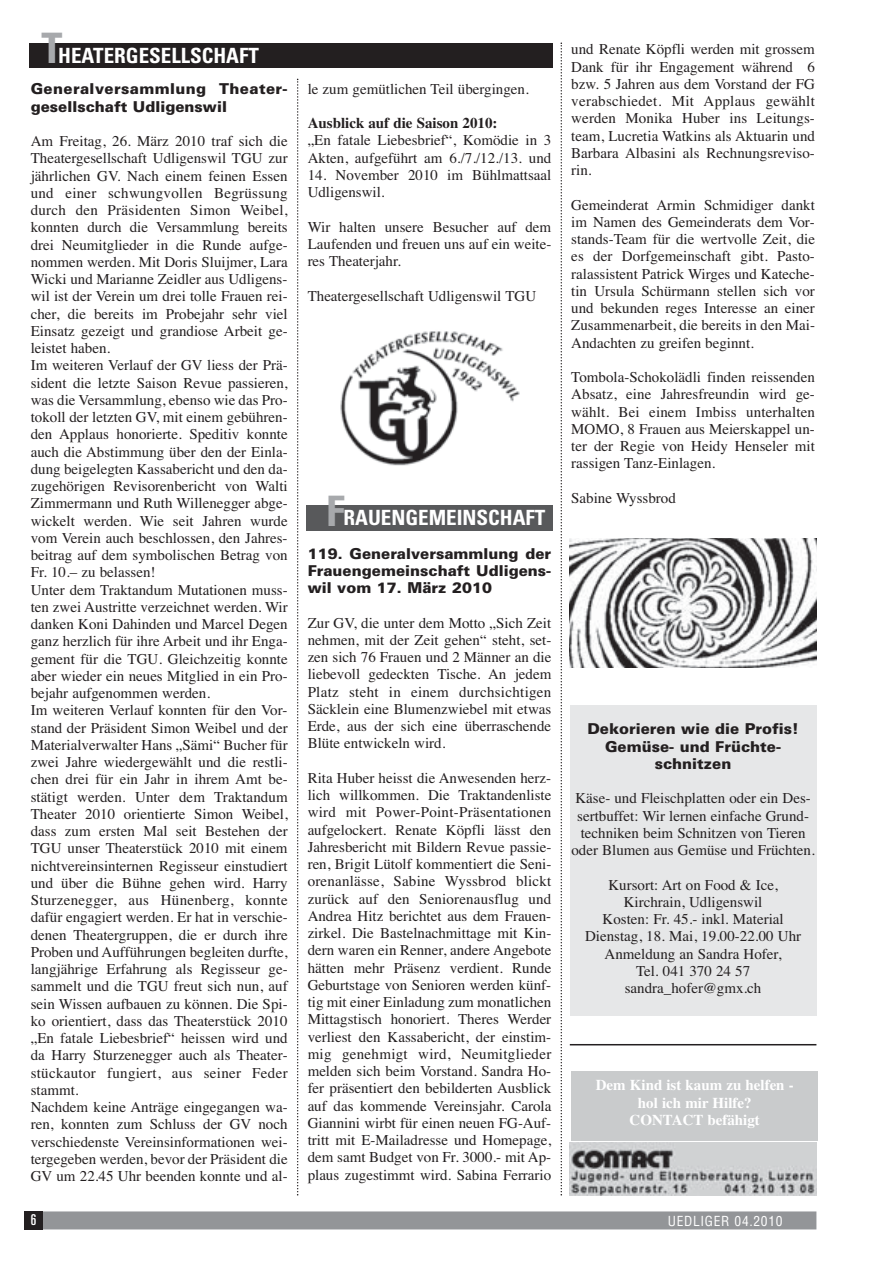
<style>
.page{position:relative;width:893px;height:1263px;background:#fff}
.page>*{position:absolute;margin:0;border:0;box-sizing:border-box;transform-origin:0 0}
.t1{font:700 condensed 21px "Univers";color:#fff}
.t2{font:15px/17.2px "Times";color:#231f20;text-align:justify}
.t3{font:900 15px/17.2px "Univers";color:#231f20;text-align:justify}
.t4{font:700 15px/17.2px "Times";color:#fff;text-align:center}
.t5{font:900 15px/17.2px "Univers";letter-spacing:.025em;color:#231f20}
.t6{font:700 15px "Times";color:#231f20}
.t7{font:ultra-condensed 15px "Univers";color:#fff}
.t8{font:condensed 13.5px "Helvetica";letter-spacing:.05em;color:#fff}
.s1{font-size:42px;color:#a7a9ac}
</style>
<div class="page">
<div style="left:43px;top:1211px;width:773px;height:18px;background:#939598"></div>
<div style="left:25px;top:1211px;width:18px;height:18px;background:#231f20"></div>
<svg style="left:561px;top:43px;width:1px;height:1152px"></svg>
<svg style="left:297px;top:79px;width:1px;height:1116px"></svg>
<div style="left:30px;top:43px;width:523px;height:25px;background:#231f20"></div>
<img style="left:340px;top:331px;width:180px;height:135px">
<div style="left:306px;top:505px;width:247px;height:26px;background:#58595b"></div>
<img style="left:570px;top:538px;width:246px;height:130px">
<div style="left:570px;top:705px;width:246px;height:311px;background:#e6e7e8"></div>
<img style="left:570px;top:1143px;width:246px;height:52px">
<div style="left:571px;top:1071px;width:247px;height:69px;background:#c9cbcc"></div>
<hr style="left:570px;top:1044px;width:246px;height:1px;background:#231f20">
<h1 class="t1" style="left:31px;top:48px;width:240px"><sup>K</sup> <span class="s1">T</span> HEATERGESELLSCHAFT<sup>E</sup></h1>
<p class="t5" style="left:31px;top:82px;width:258px">Generalversammlung Theater&shy;gesellschaft Udligenswil</p>
<p class="t2" style="left:31px;top:134px;width:259px;text-align:left">Am Freitag, 26. März 2010 traf sich die Theatergesellschaft Udligenswil TGU zur jährlichen GV. Nach einem feinen Essen und einer schwungvollen Begrüssung durch den Präsidenten Simon Weibel, konnten durch die Versammlung bereits drei Neumitglieder in die Runde aufge&shy;nommen werden. Mit Doris Sluijmer, Lara Wicki und Marianne Zeidler aus Udligens&shy;wil ist der Verein um drei tolle Frauen rei&shy;cher, die bereits im Probejahr sehr viel Einsatz gezeigt und grandiose Arbeit ge&shy;leistet haben.<br>Im weiteren Verlauf der GV liess der Prä&shy;sident die letzte Saison Revue passieren, was die Versammlung, ebenso wie das Pro&shy;tokoll der letzten GV, mit einem gebühren&shy;den Applaus honorierte. Speditiv konnte auch die Abstimmung über den der Einla&shy;dung beigelegten Kassabericht und den da&shy;zugehörigen Revisorenbericht von Walti Zimmermann und Ruth Willenegger abge&shy;wickelt werden. Wie seit Jahren wurde vom Verein auch beschlossen, den Jahres&shy;beitrag auf dem symbolischen Betrag von Fr. 10.– zu belassen!<br>Unter dem Traktandum Mutationen muss&shy;ten zwei Austritte verzeichnet werden. Wir danken Koni Dahinden und Marcel Degen ganz herzlich für ihre Arbeit und ihr Enga&shy;gement für die TGU. Gleichzeitig konnte aber wieder ein neues Mitglied in ein Pro&shy;bejahr aufgenommen werden.<br>Im weiteren Verlauf konnten für den Vor&shy;stand der Präsident Simon Weibel und der Materialverwalter Hans „Sämi“ Bucher für zwei Jahre wiedergewählt und die restli&shy;chen drei für ein Jahr in ihrem Amt be&shy;stätigt werden. Unter dem Traktandum Theater 2010 orientierte Simon Weibel, dass zum ersten Mal seit Bestehen der TGU unser Theaterstück 2010 mit einem nichtvereinsinternen Regisseur einstudiert und über die Bühne gehen wird. Harry Sturzenegger, aus Hünenberg, konnte dafür engagiert werden. Er hat in verschie&shy;denen Theatergruppen, die er durch ihre Proben und Aufführungen begleiten durfte, langjährige Erfahrung als Regisseur ge&shy;sammelt und die TGU freut sich nun, auf sein Wissen aufbauen zu können. Die Spi&shy;ko orientiert, dass das Theaterstück 2010 „En fatale Liebesbrief“ heissen wird und da Harry Sturzenegger auch als Theater&shy;stückautor fungiert, aus seiner Feder stammt.<br>Nachdem keine Anträge eingegangen wa&shy;ren, konnten zum Schluss der GV noch verschiedenste Vereinsinformationen wei&shy;tergegeben werden, bevor der Präsident die GV um 22.45 Uhr beenden konnte und al-</p>
<p class="t2" style="left:308px;top:81px;width:223px">le zum gemütlichen Teil übergingen.</p>
<p class="t6" style="left:308px;top:118px;width:191px">Ausblick auf die Saison 2010:</p>
<p class="t2" style="left:308px;top:133px;width:245px">„En fatale Liebesbrief“, Komödie in 3<br>Akten, aufgeführt am 6./7./12./13. und</p>
<p class="t2" style="left:308px;top:168px;width:245px">14. November 2010 im Bühlmattsaal<br>Udligenswil.</p>
<p class="t2" style="left:308px;top:219px;width:245px">Wir halten unsere Besucher auf dem Laufenden und freuen uns auf ein weite&shy;res Theaterjahr.</p>
<p class="t2" style="left:308px;top:288px;width:230px">Theatergesellschaft Udligenswil TGU</p>
<h1 class="t1" style="left:326px;top:510px;width:221px"><span class="s1">F</span> RAUENGEMEINSCHAFT</h1>
<p class="t3" style="left:308px;top:546px;width:245px">119. Generalversammlung der Frauengemeinschaft Udligens&shy;wil vom 17. März 2010</p>
<p class="t2" style="left:308px;top:615px;width:245px">Zur GV, die unter dem Motto „Sich Zeit nehmen, mit der Zeit gehen“ steht, set&shy;zen sich 76 Frauen und 2 Männer an die liebevoll gedeckten Tische. An jedem Platz steht in einem durchsichtigen Säcklein eine Blumenzwiebel mit etwas Erde, aus der sich eine überraschende Blüte entwickeln wird.</p>
<p class="t2" style="left:308px;top:771px;width:245px">Rita Huber heisst die Anwesenden herz&shy;lich willkommen. Die Traktandenliste wird mit Power-Point-Präsentationen aufgelockert. Renate Köpfli lässt den Jahresbericht mit Bildern Revue passie&shy;ren, Brigit Lütolf kommentiert die Seni&shy;orenanlässe, Sabine Wyssbrod blickt zurück auf den Seniorenausflug und Andrea Hitz berichtet aus dem Frauen&shy;zirkel. Die Bastelnachmittage mit Kin&shy;dern waren ein Renner, andere Angebote hätten mehr Präsenz verdient. Runde Geburtstage von Senioren werden künf&shy;tig mit einer Einladung zum monatlichen Mittagstisch honoriert. Theres Werder verliest den Kassabericht, der einstim&shy;mig genehmigt wird, Neumitglieder melden sich beim Vorstand. Sandra Ho&shy;fer präsentiert den bebilderten Ausblick auf das kommende Vereinsjahr. Carola Giannini wirbt für einen neuen FG-Auf&shy;tritt mit E-Mailadresse und Homepage, dem samt Budget von Fr. 3000.- mit Ap&shy;plaus zugestimmt wird. Sabina Ferrario</p>
<p class="t2" style="left:571px;top:42px;width:245px">und Renate Köpfli werden mit grossem Dank für ihr Engagement während 6 bzw. 5 Jahren aus dem Vorstand der FG verabschiedet. Mit Applaus gewählt werden Monika Huber ins Leitungs&shy;team, Lucretia Watkins als Aktuarin und Barbara Albasini als Rechnungsreviso&shy;rin.</p>
<p class="t2" style="left:571px;top:197px;width:245px">Gemeinderat Armin Schmidiger dankt im Namen des Gemeinderats dem Vor&shy;stands-Team für die wertvolle Zeit, die es der Dorfgemeinschaft gibt. Pasto&shy;ralassistent Patrick Wirges und Kateche&shy;tin Ursula Schürmann stellen sich vor und bekunden reges Interesse an einer Zusammenarbeit, die bereits in den Mai-Andachten zu greifen beginnt.</p>
<p class="t2" style="left:571px;top:370px;width:245px">Tombola-Schokolädli finden reissenden Absatz, eine Jahresfreundin wird ge&shy;wählt. Bei einem Imbiss unterhalten MOMO, 8 Frauen aus Meierskappel un&shy;ter der Regie von Heidy Henseler mit rassigen Tanz-Einlagen.</p>
<p class="t2" style="left:571px;top:491px;width:106px">Sabine Wyssbrod</p>
<p class="t3" style="left:587px;top:722px;width:213px;text-align:center">Dekorieren wie die Profis!<br>Gemüse- und Früchte&shy;schnitzen</p>
<p class="t2" style="left:571px;top:791px;width:245px;text-align:center">Käse- und Fleischplatten oder ein Des&shy;sertbuffet: Wir lernen einfache Grund&shy;techniken beim Schnitzen von Tieren oder Blumen aus Gemüse und Früchten.</p>
<p class="t2" style="left:585px;top:877px;width:218px;text-align:center">Kursort: Art on Food &amp; Ice,<br>Kirchrain, Udligenswil<br>Kosten: Fr. 45.- inkl. Material<br>Dienstag, 18. Mai, 19.00-22.00 Uhr<br>Anmeldung an Sandra Hofer,<br>Tel. 041 370 24 57 sandra_hofer@gmx.ch</p>
<p class="t4" style="left:596px;top:1078px;width:200px">Dem Kind ist kaum zu helfen - hol ich mir Hilfe?<br>CONTACT befähigt</p>
<p class="t7" style="left:31px;top:1214px;width:7px">6</p>
<p class="t8" style="left:668px;top:1215px;width:116px">UEDLIGER 04.2010</p>
</div>
